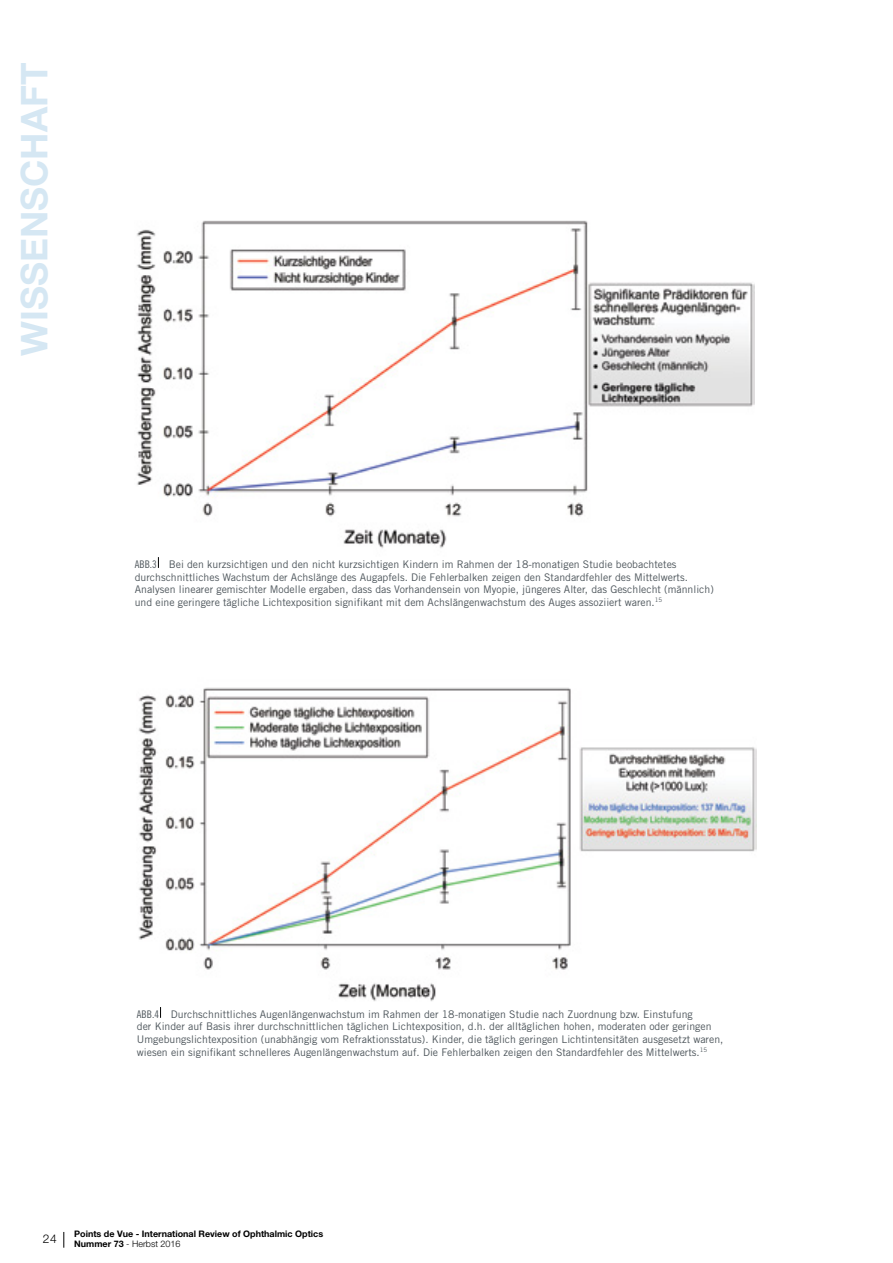
<style>
.page{position:relative;width:893px;height:1263px;background:#fff}
.page>*{position:absolute;margin:0;border:0;box-sizing:border-box;transform-origin:0 0}
.t1{font:700 36.9px "Helvetica Neue LT Std";color:#d5e7f3}
.t2{font:300 12px "Helvetica Neue LT Std";color:#000}
.t3{font:10.5px/12.6px "Trade Gothic LT Std";color:#4d555b}
.t4{font:700 9px/10.8px "Helvetica Neue LT Std";color:#000}
.s1{font-family:"Trade Gothic LT Std Cn 18"}
.s2{font-weight:300}
</style>
<div class="page">
<svg style="left:64px;top:1232px;width:1px;height:16px"></svg>
<img style="left:136px;top:220px;width:619px;height:328px">
<img style="left:138px;top:687px;width:618px;height:314px">
<h1 class="t1" style="left:12px;top:356px;width:295px;rotate:-90deg">WISSENSCHAFT</h1>
<p class="t3" style="left:135px;top:558px;width:581px"><span class="s1">ABB.3</span> Bei den kurzsichtigen und den nicht kurzsichtigen Kindern im Rahmen der 18-monatigen Studie beobachtetes durchschnittliches Wachstum der Achslänge des Augapfels. Die Fehlerbalken zeigen den Standardfehler des Mittelwerts.<br>Analysen linearer gemischter Modelle ergaben, dass das Vorhandensein von Myopie, jüngeres Alter, das Geschlecht (männlich) und eine geringere tägliche Lichtexposition signifikant mit dem Achslängenwachstum des Auges assoziiert waren.<sup>15</sup></p>
<p class="t3" style="left:137px;top:1008px;width:588px"><span class="s1">ABB.4</span> Durchschnittliches Augenlängenwachstum im Rahmen der 18-monatigen Studie nach Zuordnung bzw. Einstufung<br>der Kinder auf Basis ihrer durchschnittlichen täglichen Lichtexposition, d.h. der alltäglichen hohen, moderaten oder geringen Umgebungslichtexposition (unabhängig vom Refraktionsstatus). Kinder, die täglich geringen Lichtintensitäten ausgesetzt waren, wiesen ein signifikant schnelleres Augenlängenwachstum auf. Die Fehlerbalken zeigen den Standardfehler des Mittelwerts.<sup>15</sup></p>
<p class="t2" style="left:43px;top:1231px;width:15px">24</p>
<p class="t4" style="left:74px;top:1228px;width:250px">Points de Vue - International Review of Ophthalmic Optics<br>Nummer 73 <span class="s2">- Herbst 2016</span></p>
</div>
